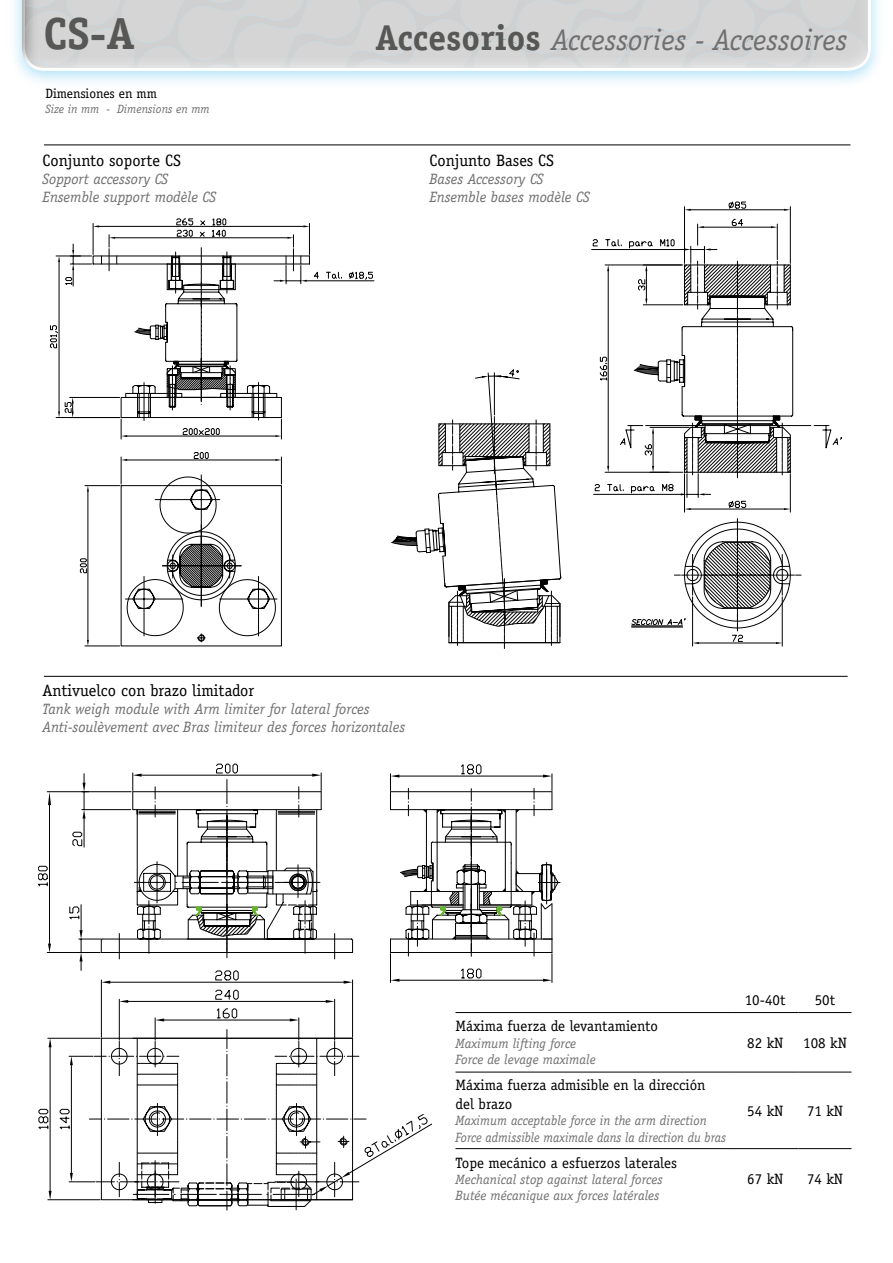
<style>
.page{position:relative;width:893px;height:1263px;background:#fff}
.page>*{position:absolute;margin:0;border:0;box-sizing:border-box;transform-origin:0 0}
.t1{font:700 45px "Officina Serif Std";color:#575756}
.t2{font:700 36px "Officina Serif Std";color:#575756}
.t3{font:italic 30px "Officina Serif Std";color:#706f6f}
.t4{font:16.5px "Officina Serif Std";color:#000}
.t5{font:italic 15px/18px "Officina Serif Std";color:#706f6f}
.t6{font:15px/19.5px "Officina Serif Std";color:#000}
.t7{font:italic 13.5px/16.2px "Officina Serif Std";color:#706f6f}
.t8{font:13.5px "Officina Serif Std";color:#000}
.t9{font:italic 12px "Officina Serif Std";color:#706f6f}
</style>
<div class="page">
<div style="left:8px;top:0;width:877px;height:90px;background:#009fe3;opacity:.3"></div>
<div style="left:21px;top:0;width:852px;height:71px;background:#000;opacity:.5"></div>
<hr style="left:44px;top:676px;width:804px;height:1px;background:#000">
<hr style="left:44px;top:145px;width:806px;height:1px;background:#000">
<svg style="left:391px;top:369px;width:171px;height:280px"></svg>
<hr style="left:692px;top:597px;width:1px;height:49px;background:#000">
<hr style="left:782px;top:597px;width:1px;height:49px;background:#000">
<svg style="left:592px;top:202px;width:250px;height:442px"></svg>
<svg style="left:50px;top:218px;width:323px;height:428px"></svg>
<hr style="left:455px;top:1012px;width:277px;height:1px;background:#000">
<hr style="left:732px;top:1012px;width:66px;height:1px;background:#000">
<hr style="left:798px;top:1012px;width:53px;height:1px;background:#000">
<hr style="left:455px;top:1072px;width:277px;height:1px;background:#000">
<hr style="left:732px;top:1072px;width:66px;height:1px;background:#000">
<hr style="left:798px;top:1072px;width:53px;height:1px;background:#000">
<hr style="left:455px;top:1148px;width:277px;height:1px;background:#000">
<hr style="left:732px;top:1148px;width:66px;height:1px;background:#000">
<hr style="left:798px;top:1148px;width:53px;height:1px;background:#000">
<svg style="left:38px;top:764px;width:522px;height:446px"></svg>
<h1 class="t1" style="left:44px;top:6px;width:92px">CS-A</h1>
<p class="t8" style="left:45px;top:86px;width:113px">Dimensiones en mm</p>
<p class="t9" style="left:45px;top:102px;width:166px">Size in mm - Dimensions en mm</p>
<p class="t4" style="left:43px;top:150px;width:140px">Conjunto soporte CS</p>
<p class="t5" style="left:43px;top:170px;width:175px">Sopport accessory CS<br>Ensemble support modèle CS</p>
<h2 class="t2" style="left:378px;top:15px;width:167px">Accesorios</h2>
<h3 class="t3" style="left:554px;top:23px;width:298px">Accessories - Accessoires</h3>
<p class="t4" style="left:429px;top:150px;width:126px">Conjunto Bases CS</p>
<p class="t5" style="left:429px;top:170px;width:162px">Bases Accessory CS<br>Ensemble bases modèle CS</p>
<p class="t4" style="left:43px;top:681px;width:213px">Antivuelco con brazo limitador</p>
<p class="t5" style="left:43px;top:700px;width:364px">Tank weigh module with Arm limiter for lateral forces<br>Anti-soulèvement avec Bras limiteur des forces horizontales</p>
<p class="t6" style="left:745px;top:990px;width:42px">10-40t</p>
<p class="t6" style="left:815px;top:990px;width:22px">50t</p>
<p class="t6" style="left:455px;top:1016px;width:204px">Máxima fuerza de levantamiento</p>
<p class="t7" style="left:455px;top:1035px;width:142px">Maximum lifting force<br>Force de levage maximale</p>
<p class="t6" style="left:747px;top:1033px;width:37px">82 kN</p>
<p class="t6" style="left:803px;top:1033px;width:45px">108 kN</p>
<p class="t6" style="left:455px;top:1075px;width:252px">Máxima fuerza admisible en la dirección del brazo</p>
<p class="t7" style="left:455px;top:1113px;width:272px">Maximum acceptable force in the arm direction<br>Force admissible maximale dans la direction du bras</p>
<p class="t6" style="left:747px;top:1101px;width:37px">54 kN</p>
<p class="t6" style="left:807px;top:1101px;width:37px">71 kN</p>
<p class="t6" style="left:455px;top:1153px;width:223px">Tope mecánico a esfuerzos laterales</p>
<p class="t7" style="left:455px;top:1171px;width:209px">Mechanical stop against lateral forces<br>Butée mécanique aux forces latérales</p>
<p class="t6" style="left:747px;top:1169px;width:37px">67 kN</p>
<p class="t6" style="left:807px;top:1169px;width:37px">74 kN</p>
</div>
